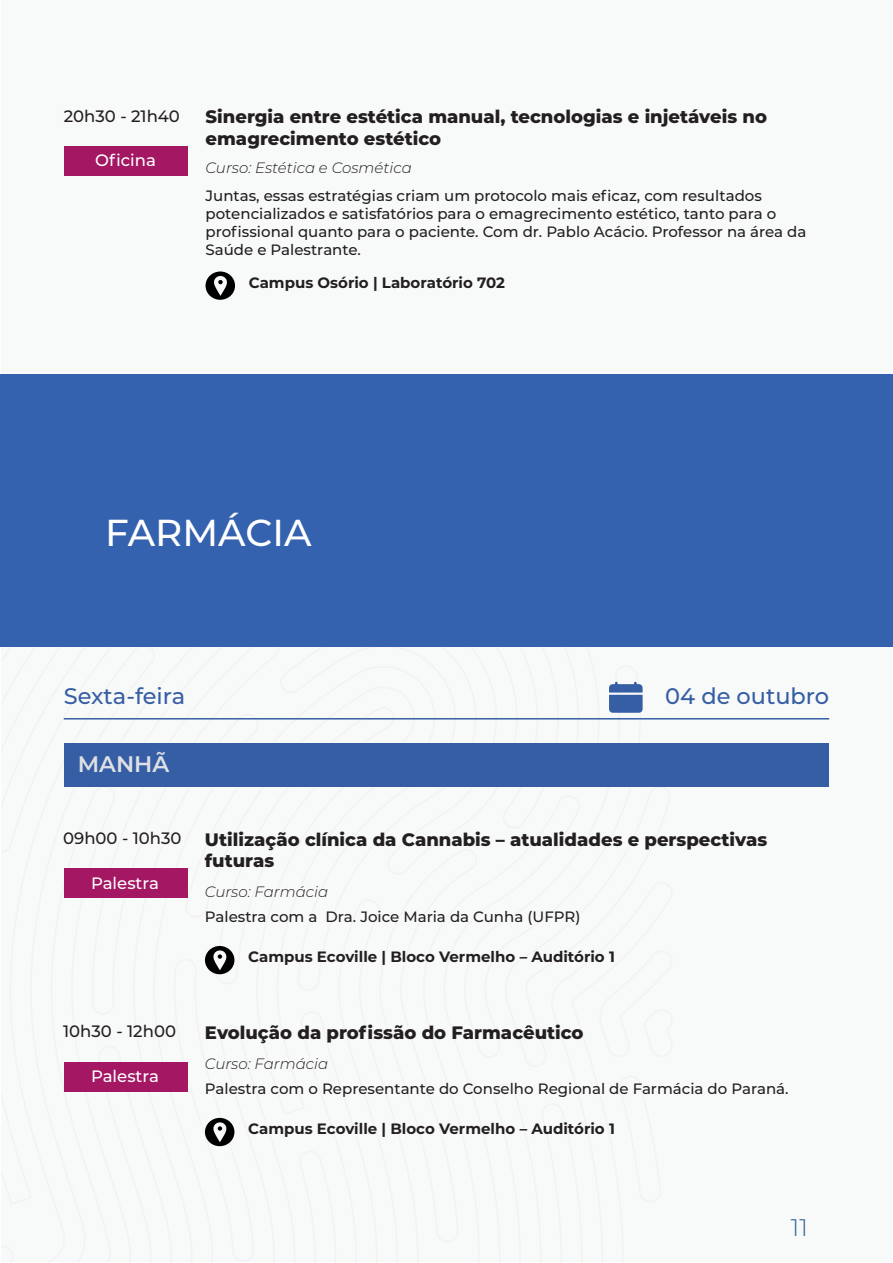
<style>
.page{position:relative;width:893px;height:1263px;background:#fff}
.page>*{position:absolute;margin:0;border:0;box-sizing:border-box;transform-origin:0 0}
.TITULO_BRANCO{font:500 37.5px "Montserrat";color:#fff}
.t1{font:300 24px "Montserrat";color:#346196}
.dia_da_semana{font:500 22.5px "Montserrat";color:#365ea5}
.dia_da_semana_2{font:500 22.5px "Montserrat";color:#365ea5}
.data{font:600 22.5px "Montserrat";color:#dfe0e4}
.Titulo_da_Palestra{font:800 18px/21.6px "Montserrat";color:#231f20}
.t2{font:500 16.5px "Montserrat";color:#231f20}
.Texto_t_11{font:500 16.5px "Montserrat";color:#fff}
.Texto_t_11-2{font:500 15px/18px "Montserrat";color:#231f20}
.texto__light_11{font:700 15px "Montserrat";color:#231f20}
.texto__light_11-2{font:italic 300 15px "Montserrat";color:#231f20}
</style>
<div class="page">
<div style="left:1px;top:1px;width:891px;height:1261px;background:#f8f9f9"></div>
<svg style="left:559px;top:646px;width:41px;height:74px"></svg>
<div style="left:65px;top:146px;width:123px;height:30px;background:#a31763"></div>
<svg style="left:205px;top:271px;width:30px;height:29px"></svg>
<div style="left:0;top:374px;width:893px;height:272px;background:#3562ae"></div>
<hr style="left:64px;top:718px;width:765px;height:1px;background:#365ea5">
<svg style="left:609px;top:682px;width:34px;height:31px"></svg>
<div style="left:65px;top:743px;width:764px;height:44px;background:#365ea5"></div>
<svg style="left:64px;top:786px;width:171px;height:361px"></svg>
<p class="t2" style="left:64px;top:104px;width:118px">20h30 - 21h40</p>
<p class="Texto_t_11" style="left:95px;top:149px;width:62px">Oficina</p>
<p class="Titulo_da_Palestra" style="left:206px;top:105px;width:563px">Sinergia entre estética manual, tecnologias e injetáveis no emagrecimento estético</p>
<p class="texto__light_11-2" style="left:206px;top:157px;width:208px">Curso: Estética e Cosmética</p>
<p class="Texto_t_11-2" style="left:206px;top:186px;width:602px">Juntas, essas estratégias criam um protocolo mais eficaz, com resultados potencializados e satisfatórios para o emagrecimento estético, tanto para o profissional quanto para o paciente. Com dr. Pablo Acácio. Professor na área da Saúde e Palestrante.</p>
<p class="texto__light_11" style="left:249px;top:272px;width:258px">Campus Osório | Laboratório 702</p>
<p class="TITULO_BRANCO" style="left:105px;top:507px;width:208px">FARMÁCIA</p>
<p class="dia_da_semana" style="left:64px;top:680px;width:123px">Sexta-feira</p>
<p class="dia_da_semana_2" style="left:665px;top:680px;width:165px">04 de outubro</p>
<p class="data" style="left:78px;top:748px;width:93px">MANHÃ</p>
<p class="t2" style="left:63px;top:827px;width:120px">09h00 - 10h30</p>
<p class="Texto_t_11" style="left:91px;top:871px;width:69px">Palestra</p>
<p class="t2" style="left:63px;top:1020px;width:114px">10h30 - 12h00</p>
<p class="Texto_t_11" style="left:91px;top:1064px;width:69px">Palestra</p>
<p class="Titulo_da_Palestra" style="left:205px;top:827px;width:564px">Utilização clínica da Cannabis – atualidades e perspectivas futuras</p>
<p class="texto__light_11-2" style="left:205px;top:881px;width:125px">Curso: Farmácia</p>
<p class="Texto_t_11-2" style="left:205px;top:907px;width:377px">Palestra com a Dra. Joice Maria da Cunha (UFPR)</p>
<p class="texto__light_11" style="left:248px;top:946px;width:368px">Campus Ecoville | Bloco Vermelho – Auditório 1</p>
<p class="Titulo_da_Palestra" style="left:205px;top:1020px;width:380px">Evolução da profissão do Farmacêutico</p>
<p class="texto__light_11-2" style="left:205px;top:1053px;width:125px">Curso: Farmácia</p>
<p class="Texto_t_11-2" style="left:205px;top:1079px;width:585px">Palestra com o Representante do Conselho Regional de Farmácia do Paraná.</p>
<p class="texto__light_11" style="left:248px;top:1118px;width:368px">Campus Ecoville | Bloco Vermelho – Auditório 1</p>
<h2 class="t1" style="left:791px;top:1211px;width:18px">11</h2>
</div>
